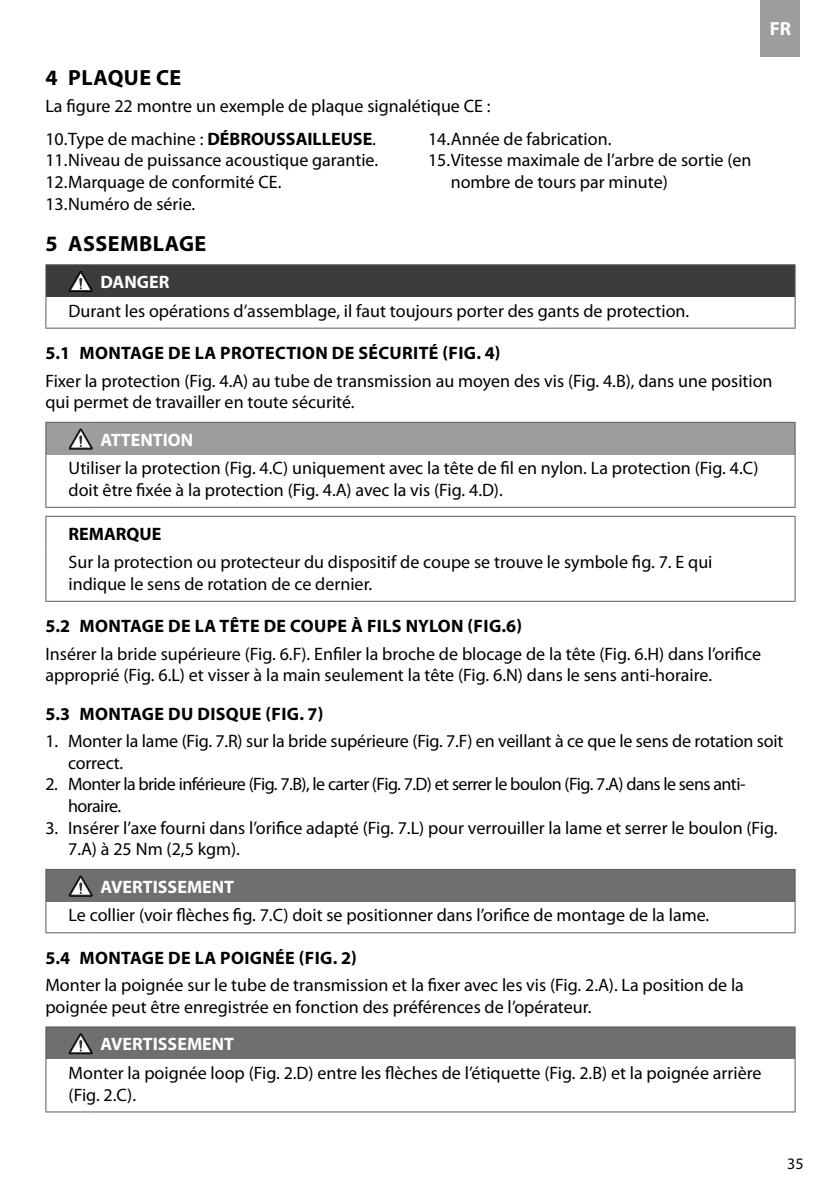
<style>
.page{position:relative;width:840px;height:1191px;background:#fff}
.page>*{position:absolute;margin:0;border:0;box-sizing:border-box;transform-origin:0 0}
.t1{font:700 22px "Myriad Pro";letter-spacing:.02em;color:#000}
.t2{font:700 19px "Myriad Pro";color:#fff}
.t3{font:18px/21.6px "Myriad Pro";color:#000}
.t4{font:700 18px "Myriad Pro";letter-spacing:.02em;color:#000}
.t5{font:18px/21.6px "Myriad Pro";letter-spacing:-.03em;color:#000}
.t6{font:700 18px "Myriad Pro";color:#fff}
.t7{font:700 18px "Myriad Pro";color:#000}
.t8{font:16px "Myriad Pro";color:#000}
.s1{font-weight:700}
</style>
<div class="page">
<div style="left:760px;top:0;width:39px;height:57px;background:#9d9d9c"></div>
<hr style="left:45px;top:264px;width:50px;height:1px;background:#5a5a5b">
<hr style="left:45px;top:265px;width:1px;height:33px;background:#5a5a5b">
<hr style="left:95px;top:264px;width:700px;height:1px;background:#5a5a5b">
<hr style="left:794px;top:265px;width:1px;height:33px;background:#5a5a5b">
<hr style="left:45px;top:298px;width:1px;height:30px;background:#5a5a5b">
<hr style="left:794px;top:298px;width:1px;height:30px;background:#5a5a5b">
<hr style="left:45px;top:328px;width:50px;height:1px;background:#5a5a5b">
<hr style="left:95px;top:328px;width:700px;height:1px;background:#5a5a5b">
<svg style="left:46px;top:265px;width:748px;height:33px;background:#424342"></svg>
<hr style="left:45px;top:422px;width:50px;height:1px;background:#5a5a5b">
<hr style="left:45px;top:423px;width:1px;height:32px;background:#5a5a5b">
<hr style="left:95px;top:422px;width:700px;height:1px;background:#5a5a5b">
<hr style="left:794px;top:423px;width:1px;height:32px;background:#5a5a5b">
<hr style="left:45px;top:455px;width:1px;height:52px;background:#5a5a5b">
<hr style="left:794px;top:455px;width:1px;height:52px;background:#5a5a5b">
<hr style="left:45px;top:507px;width:50px;height:1px;background:#5a5a5b">
<hr style="left:95px;top:507px;width:700px;height:1px;background:#5a5a5b">
<div style="left:46px;top:422px;width:748px;height:33px;background:#9d9d9c"></div>
<hr style="left:45px;top:516px;width:750px;height:1px;background:#5a5a5b">
<hr style="left:45px;top:517px;width:1px;height:32px;background:#5a5a5b">
<hr style="left:794px;top:517px;width:1px;height:32px;background:#5a5a5b">
<hr style="left:45px;top:549px;width:1px;height:52px;background:#5a5a5b">
<hr style="left:794px;top:549px;width:1px;height:52px;background:#5a5a5b">
<hr style="left:45px;top:601px;width:750px;height:1px;background:#5a5a5b">
<hr style="left:45px;top:869px;width:50px;height:1px;background:#5a5a5b">
<hr style="left:45px;top:870px;width:1px;height:32px;background:#5a5a5b">
<hr style="left:95px;top:869px;width:700px;height:1px;background:#5a5a5b">
<hr style="left:794px;top:870px;width:1px;height:32px;background:#5a5a5b">
<hr style="left:45px;top:902px;width:1px;height:30px;background:#5a5a5b">
<hr style="left:794px;top:902px;width:1px;height:30px;background:#5a5a5b">
<hr style="left:45px;top:932px;width:50px;height:1px;background:#5a5a5b">
<hr style="left:95px;top:932px;width:700px;height:1px;background:#5a5a5b">
<div style="left:46px;top:869px;width:748px;height:33px;background:#706f6f"></div>
<hr style="left:45px;top:1026px;width:50px;height:1px;background:#5a5a5b">
<hr style="left:45px;top:1027px;width:1px;height:32px;background:#5a5a5b">
<hr style="left:95px;top:1026px;width:700px;height:1px;background:#5a5a5b">
<hr style="left:794px;top:1027px;width:1px;height:32px;background:#5a5a5b">
<hr style="left:45px;top:1059px;width:1px;height:52px;background:#5a5a5b">
<hr style="left:794px;top:1059px;width:1px;height:52px;background:#5a5a5b">
<hr style="left:45px;top:1111px;width:50px;height:1px;background:#5a5a5b">
<hr style="left:95px;top:1111px;width:700px;height:1px;background:#5a5a5b">
<div style="left:46px;top:1027px;width:748px;height:32px;background:#706f6f"></div>
<p class="t1" style="left:46px;top:63px;width:137px">4 PLAQUE CE</p>
<p class="t3" style="left:45px;top:89px;width:446px;line-height:32.8px">La figure 22 montre un exemple de plaque signalétique CE :<br>10.Type de machine : <span class="s1">DÉBROUSSAILLEUSE</span>.</p>
<p class="t3" style="left:45px;top:149px;width:334px">11.Niveau de puissance acoustique garantie.<br>12.Marquage de conformité CE.<br>13.Numéro de série.</p>
<p class="t3" style="left:428px;top:128px;width:185px">14.Année de fabrication.</p>
<p class="t3" style="left:428px;top:149px;width:325px">15.Vitesse maximale de l’arbre de sortie (en</p>
<p class="t3" style="left:450px;top:171px;width:218px">nombre de tours par minute)</p>
<p class="t2" style="left:769px;top:17px;width:23px">FR</p>
<p class="t1" style="left:46px;top:229px;width:162px">5 ASSEMBLAGE</p>
<p class="t6" style="left:100px;top:270px;width:71px">DANGER</p>
<p class="t3" style="left:69px;top:300px;width:622px">Durant les opérations d’assemblage, il faut toujours porter des gants de protection.</p>
<p class="t4" style="left:46px;top:341px;width:456px">5.1 MONTAGE DE LA PROTECTION DE SÉCURITÉ (FIG. 4)</p>
<p class="t3" style="left:45px;top:369px;width:728px">Fixer la protection (Fig. 4.A) au tube de transmission au moyen des vis (Fig. 4.B), dans une position qui permet de travailler en toute sécurité.</p>
<p class="t6" style="left:100px;top:428px;width:94px">ATTENTION</p>
<p class="t3" style="left:69px;top:457px;width:691px">Utiliser la protection (Fig. 4.C) uniquement avec la tête de fil en nylon. La protection (Fig. 4.C) doit être fixée à la protection (Fig. 4.A) avec la vis (Fig. 4.D).</p>
<p class="t7" style="left:69px;top:522px;width:94px">REMARQUE</p>
<p class="t3" style="left:69px;top:551px;width:645px">Sur la protection ou protecteur du dispositif de coupe se trouve le symbole fig. 7. E qui indique le sens de rotation de ce dernier.</p>
<p class="t4" style="left:46px;top:614px;width:477px">5.2 MONTAGE DE LA TÊTE DE COUPE À FILS NYLON (FIG.6)</p>
<p class="t3" style="left:45px;top:642px;width:716px">Insérer la bride supérieure (Fig. 6.F). Enfiler la broche de blocage de la tête (Fig. 6.H) dans l’orifice approprié (Fig. 6.L) et visser à la main seulement la tête (Fig. 6.N) dans le sens anti-horaire.</p>
<p class="t4" style="left:46px;top:702px;width:279px">5.3 MONTAGE DU DISQUE (FIG. 7)</p>
<p class="t3" style="left:68px;top:730px;width:716px;text-indent:-23px">1. Monter la lame (Fig. 7.R) sur la bride supérieure (Fig. 7.F) en veillant à ce que le sens de rotation soit correct.</p>
<p class="t5" style="left:68px;top:773px;width:678px;text-indent:-23px">2. Monter la bride inférieure (Fig. 7.B), le carter (Fig. 7.D) et serrer le boulon (Fig. 7.A) dans le sens anti&shy;horaire.</p>
<p class="t3" style="left:68px;top:816px;width:710px;text-indent:-23px">3. Insérer l’axe fourni dans l’orifice adapté (Fig. 7.L) pour verrouiller la lame et serrer le boulon (Fig.<br>7.A) à 25 Nm (2,5 kgm).</p>
<p class="t6" style="left:100px;top:875px;width:135px">AVERTISSEMENT</p>
<p class="t3" style="left:69px;top:904px;width:641px">Le collier (voir flèches fig. 7.C) doit se positionner dans l’orifice de montage de la lame.</p>
<p class="t4" style="left:46px;top:946px;width:313px">5.4 MONTAGE DE LA POIGNÉE (FIG. 2)</p>
<p class="t3" style="left:45px;top:974px;width:699px">Monter la poignée sur le tube de transmission et la fixer avec les vis (Fig. 2.A). La position de la poignée peut être enregistrée en fonction des préférences de l’opérateur.</p>
<p class="t6" style="left:100px;top:1032px;width:135px">AVERTISSEMENT</p>
<p class="t3" style="left:69px;top:1061px;width:694px">Monter la poignée loop (Fig. 2.D) entre les flèches de l’étiquette (Fig. 2.B) et la poignée arrière (Fig. 2.C).</p>
<p class="t8" style="left:786px;top:1153px;width:18px">35</p>
</div>
